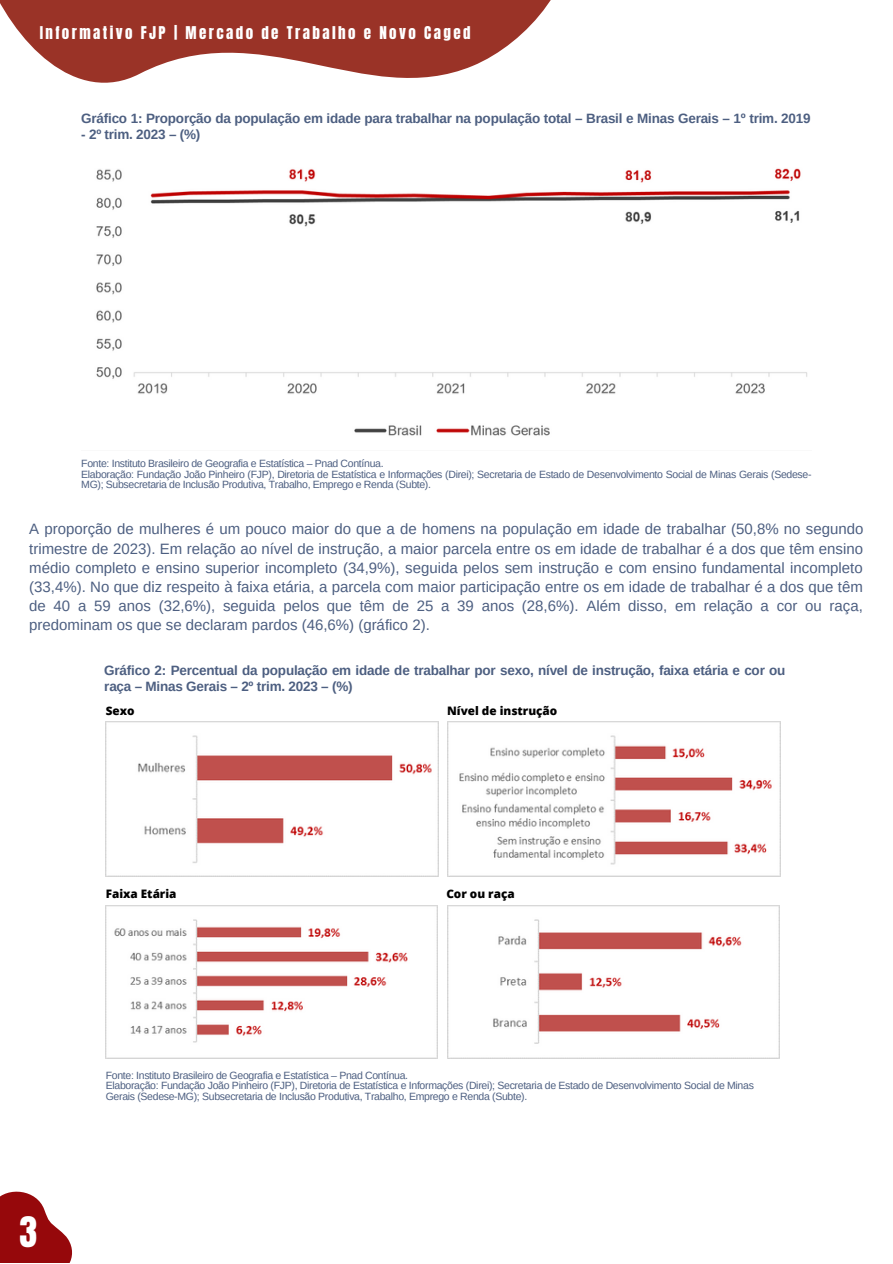
<style>
.page{position:relative;width:893px;height:1264px;background:#fff}
.page>*{position:absolute;margin:0;border:0;box-sizing:border-box;transform-origin:0 0}
.t1{font:36px "Anton";color:#fff}
.t2{font:15px/19px "Arimo";color:#4d5f81;text-align:justify}
.t3{font:15px "Anton";letter-spacing:.16em;color:#fff}
.t4{font:700 13.5px/15.8px "Arimo";letter-spacing:-.015em;color:#4d5f81}
.t5{font:800 11.7px "Open Sans";color:#000}
.t6{font:10.5px/10.5px "Arimo";letter-spacing:-.03em;color:#4d5f81}
</style>
<div class="page">
<svg style="left:0;top:0;width:551px;height:83px;fill:#9a3327"></svg>
<svg style="left:0;top:1191px;width:72px;height:71px"></svg>
<img style="left:96px;top:168px;width:711px;height:268px">
<img style="left:105px;top:722px;width:333px;height:154px">
<img style="left:447px;top:722px;width:333px;height:154px">
<img style="left:106px;top:905px;width:331px;height:153px">
<img style="left:447px;top:905px;width:332px;height:153px">
<p class="t3" style="left:40px;top:22px;width:432px">Informativo FJP | Mercado de Trabalho e Novo Caged</p>
<p class="t4" style="left:81px;top:111px;width:730px">Gráfico 1: Proporção da população em idade para trabalhar na população total – Brasil e Minas Gerais – 1º trim. 2019</p>
<p class="t4" style="left:81px;top:126px;width:121px">- 2º trim. 2023 – (%)</p>
<p class="t6" style="left:81px;top:458px;width:304px">Fonte: Instituto Brasileiro de Geografia e Estatística – Pnad Contínua.</p>
<p class="t6" style="left:81px;top:469px;width:731px">Elaboração: Fundação João Pinheiro (FJP), Diretoria de Estatística e Informações (Direi); Secretaria de Estado de Desenvolvimento Social de Minas Gerais (Sedese-<br>MG); Subsecretaria de Inclusão Produtiva, Trabalho, Emprego e Renda (Subte).</p>
<p class="t2" style="left:29px;top:519px;width:835px">A proporção de mulheres é um pouco maior do que a de homens na população em idade de trabalhar (50,8% no segundo trimestre de 2023). Em relação ao nível de instrução, a maior parcela entre os em idade de trabalhar é a dos que têm ensino médio completo e ensino superior incompleto (34,9%), seguida pelos sem instrução e com ensino fundamental incompleto (33,4%). No que diz respeito à faixa etária, a parcela com maior participação entre os em idade de trabalhar é a dos que têm de 40 a 59 anos (32,6%), seguida pelos que têm de 25 a 39 anos (28,6%). Além disso, em relação a cor ou raça, predominam os que se declaram pardos (46,6%) (gráfico 2).</p>
<p class="t4" style="left:104px;top:662px;width:682px">Gráfico 2: Percentual da população em idade de trabalhar por sexo, nível de instrução, faixa etária e cor ou raça – Minas Gerais – 2º trim. 2023 – (%)</p>
<p class="t5" style="left:106px;top:702px;width:30px">Sexo</p>
<p class="t5" style="left:447px;top:702px;width:112px">Nível de instrução</p>
<p class="t5" style="left:106px;top:885px;width:72px">Faixa Etária</p>
<p class="t5" style="left:446px;top:885px;width:70px">Cor ou raça</p>
<p class="t1" style="left:19px;top:1205px;width:19px">3</p>
<p class="t6" style="left:106px;top:1069px;width:304px">Fonte: Instituto Brasileiro de Geografia e Estatística – Pnad Contínua.</p>
<p class="t6" style="left:106px;top:1080px;width:649px">Elaboração: Fundação João Pinheiro (FJP), Diretoria de Estatística e Informações (Direi); Secretaria de Estado de Desenvolvimento Social de Minas<br>Gerais (Sedese-MG); Subsecretaria de Inclusão Produtiva, Trabalho, Emprego e Renda (Subte).</p>
</div>
